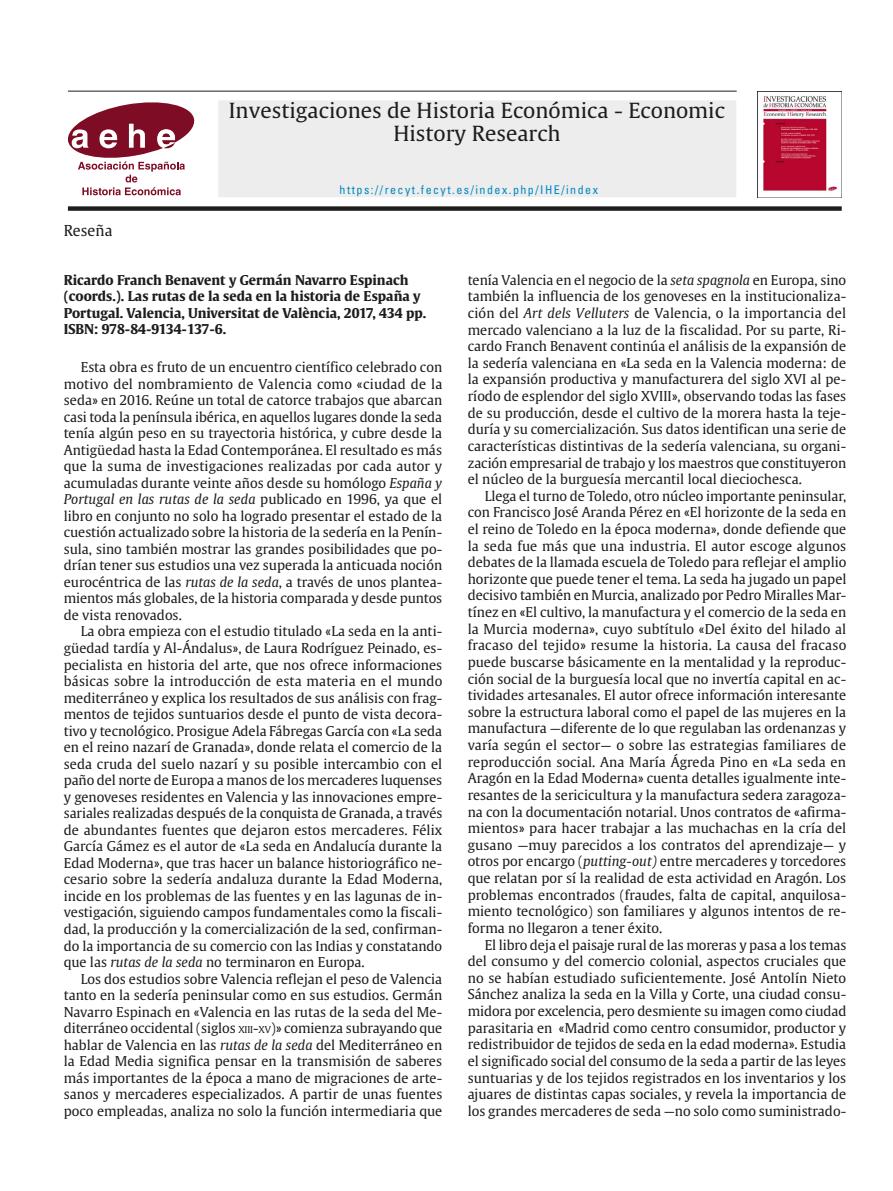
<style>
.page{position:relative;width:893px;height:1191px;background:#fff}
.page>*{position:absolute;margin:0;border:0;box-sizing:border-box;transform-origin:0 0}
.t1{font:20.7px/23.7px "Gulliver RM";color:#1d1d1b;text-align:center}
.t2{font:15px "Gulliver";color:#1d1d1b}
.Texto_general{font:13.5px/16.6px "Gulliver";color:#1d1d1b;text-align:justify}
.Titular{font:700 13.5px/16.5px "Gulliver";color:#1d1d1b}
.t3{font:condensed 12px "Univers";letter-spacing:.125em;color:#008abe}
.s1{font-style:italic}
.s2{font-size:9.45px}
.s3{font-style:inherit}
</style>
<div class="page">
<hr style="left:68px;top:91px;width:669px;height:1px;background:#1d1d1b">
<div style="left:218px;top:100px;width:518px;height:97px;background:#ededed"></div>
<svg style="left:68px;top:102px;width:126px;height:93px"></svg>
<img style="left:758px;top:91px;width:84px;height:106px">
<div style="left:68px;top:206px;width:774px;height:5px;background:#1d1d1b"></div>
<h1 class="t1" style="left:229px;top:98px;width:498px">Investigaciones de Historia Económica - Economic<br>History Research</h1>
<p class="t2" style="left:64px;top:221px;width:50px">Reseña</p>
<p class="t3" style="left:340px;top:182px;width:260px">https://recyt.fecyt.es/index.php/IHE/index</p>
<p class="Titular" style="left:64px;top:271px;width:364px">Ricardo Franch Benavent y Germán Navarro Espinach (coords.). Las rutas de la seda en la historia de España y Portugal. Valencia, Universitat de València, 2017, 434 pp.<br>ISBN: 978-84-9134-137-6.</p>
<p class="Texto_general" style="left:64px;top:359px;width:380px;text-indent:17px">Esta obra es fruto de un encuentro científico celebrado con motivo del nombramiento de Valencia como «ciudad de la seda» en 2016. Reúne un total de catorce trabajos que abarcan casi toda la península ibérica, en aquellos lugares donde la seda tenía algún peso en su trayectoria histórica, y cubre desde la Antigüedad hasta la Edad Contemporánea. El resultado es más que la suma de investigaciones realizadas por cada autor y acumuladas durante veinte años desde su homólogo <span class="s1">España y Portugal en las rutas de la seda</span> publicado en 1996, ya que el libro en conjunto no solo ha logrado presentar el estado de la cuestión actualizado sobre la historia de la sedería en la Penín&shy;sula, sino también mostrar las grandes posibilidades que po&shy;drían tener sus estudios una vez superada la anticuada noción eurocéntrica de las <span class="s1">rutas de la seda</span>, a través de unos plantea&shy;mientos más globales, de la historia comparada y desde puntos de vista renovados.</p>
<p class="Texto_general" style="left:64px;top:623px;width:380px;text-indent:17px">La obra empieza con el estudio titulado «La seda en la anti&shy;güedad tardía y Al-Ándalus», de Laura Rodríguez Peinado, es&shy;pecialista en historia del arte, que nos ofrece informaciones básicas sobre la introducción de esta materia en el mundo mediterráneo y explica los resultados de sus análisis con frag&shy;mentos de tejidos suntuarios desde el punto de vista decora&shy;tivo y tecnológico. Prosigue Adela Fábregas García con «La seda en el reino nazarí de Granada», donde relata el comercio de la seda cruda del suelo nazarí y su posible intercambio con el paño del norte de Europa a manos de los mercaderes luquenses y genoveses residentes en Valencia y las innovaciones empre&shy;sariales realizadas después de la conquista de Granada, a través de abundantes fuentes que dejaron estos mercaderes. Félix García Gámez es el autor de «La seda en Andalucía durante la Edad Moderna», que tras hacer un balance historiográfico ne&shy;cesario sobre la sedería andaluza durante la Edad Moderna, incide en los problemas de las fuentes y en las lagunas de in&shy;vestigación, siguiendo campos fundamentales como la fiscali&shy;dad, la producción y la comercialización de la sed, confirman&shy;do la importancia de su comercio con las Indias y constatando que las <span class="s1">rutas de la seda</span> no terminaron en Europa.</p>
<p class="Texto_general" style="left:64px;top:970px;width:380px;text-indent:17px">Los dos estudios sobre Valencia reflejan el peso de Valencia tanto en la sedería peninsular como en sus estudios. Germán Navarro Espinach en «Valencia en las rutas de la seda del Me&shy;diterráneo occidental (siglos <span class="s2">XIII</span><span class="s3">-</span><span class="s2">XV</span>)» comienza subrayando que hablar de Valencia en las <span class="s1">rutas de la seda</span> del Mediterráneo en la Edad Media significa pensar en la transmisión de saberes más importantes de la época a mano de migraciones de arte&shy;sanos y mercaderes especializados. A partir de unas fuentes poco empleadas, analiza no solo la función intermediaria que</p>
<p class="Texto_general" style="left:468px;top:271px;width:380px">tenía Valencia en el negocio de la <span class="s1">seta spagnola</span> en Europa, sino también la influencia de los genoveses en la institucionaliza&shy;ción del <span class="s1">Art dels Velluters</span> de Valencia, o la importancia del mercado valenciano a la luz de la fiscalidad. Por su parte, Ri&shy;cardo Franch Benavent continúa el análisis de la expansión de la sedería valenciana en «La seda en la Valencia moderna: de la expansión productiva y manufacturera del siglo XVI al pe&shy;ríodo de esplendor del siglo XVIII», observando todas las fases de su producción, desde el cultivo de la morera hasta la teje&shy;duría y su comercialización. Sus datos identifican una serie de características distintivas de la sedería valenciana, su organi&shy;zación empresarial de trabajo y los maestros que constituyeron el núcleo de la burguesía mercantil local dieciochesca.</p>
<p class="Texto_general" style="left:468px;top:487px;width:380px;text-indent:17px">Llega el turno de Toledo, otro núcleo importante peninsular, con Francisco José Aranda Pérez en «El horizonte de la seda en el reino de Toledo en la época moderna», donde defiende que la seda fue más que una industria. El autor escoge algunos debates de la llamada escuela de Toledo para reflejar el amplio horizonte que puede tener el tema. La seda ha jugado un papel decisivo también en Murcia, analizado por Pedro Miralles Mar&shy;tínez en «El cultivo, la manufactura y el comercio de la seda en la Murcia moderna», cuyo subtítulo «Del éxito del hilado al fracaso del tejido» resume la historia. La causa del fracaso puede buscarse básicamente en la mentalidad y la reproduc&shy;ción social de la burguesía local que no invertía capital en ac&shy;tividades artesanales. El autor ofrece información interesante sobre la estructura laboral como el papel de las mujeres en la manufactura —diferente de lo que regulaban las ordenanzas y varía según el sector— o sobre las estrategias familiares de reproducción social. Ana María Ágreda Pino en «La seda en Aragón en la Edad Moderna» cuenta detalles igualmente inte&shy;resantes de la sericicultura y la manufactura sedera zaragoza&shy;na con la documentación notarial. Unos contratos de «afirma&shy;mientos» para hacer trabajar a las muchachas en la cría del gusano —muy parecidos a los contratos del aprendizaje— y otros por encargo (<span class="s1">putting-out)</span> entre mercaderes y torcedores que relatan por sí la realidad de esta actividad en Aragón. Los problemas encontrados (fraudes, falta de capital, anquilosa&shy;miento tecnológico) son familiares y algunos intentos de re&shy;forma no llegaron a tener éxito.</p>
<p class="Texto_general" style="left:468px;top:936px;width:380px;text-indent:17px">El libro deja el paisaje rural de las moreras y pasa a los temas del consumo y del comercio colonial, aspectos cruciales que no se habían estudiado suficientemente. José Antolín Nieto Sánchez analiza la seda en la Villa y Corte, una ciudad consu&shy;midora por excelencia, pero desmiente su imagen como ciudad parasitaria en «Madrid como centro consumidor, productor y redistribuidor de tejidos de seda en la edad moderna». Estudia el significado social del consumo de la seda a partir de las leyes suntuarias y de los tejidos registrados en los inventarios y los ajuares de distintas capas sociales, y revela la importancia de los grandes mercaderes de seda —no solo como suministrado-</p>
</div>
